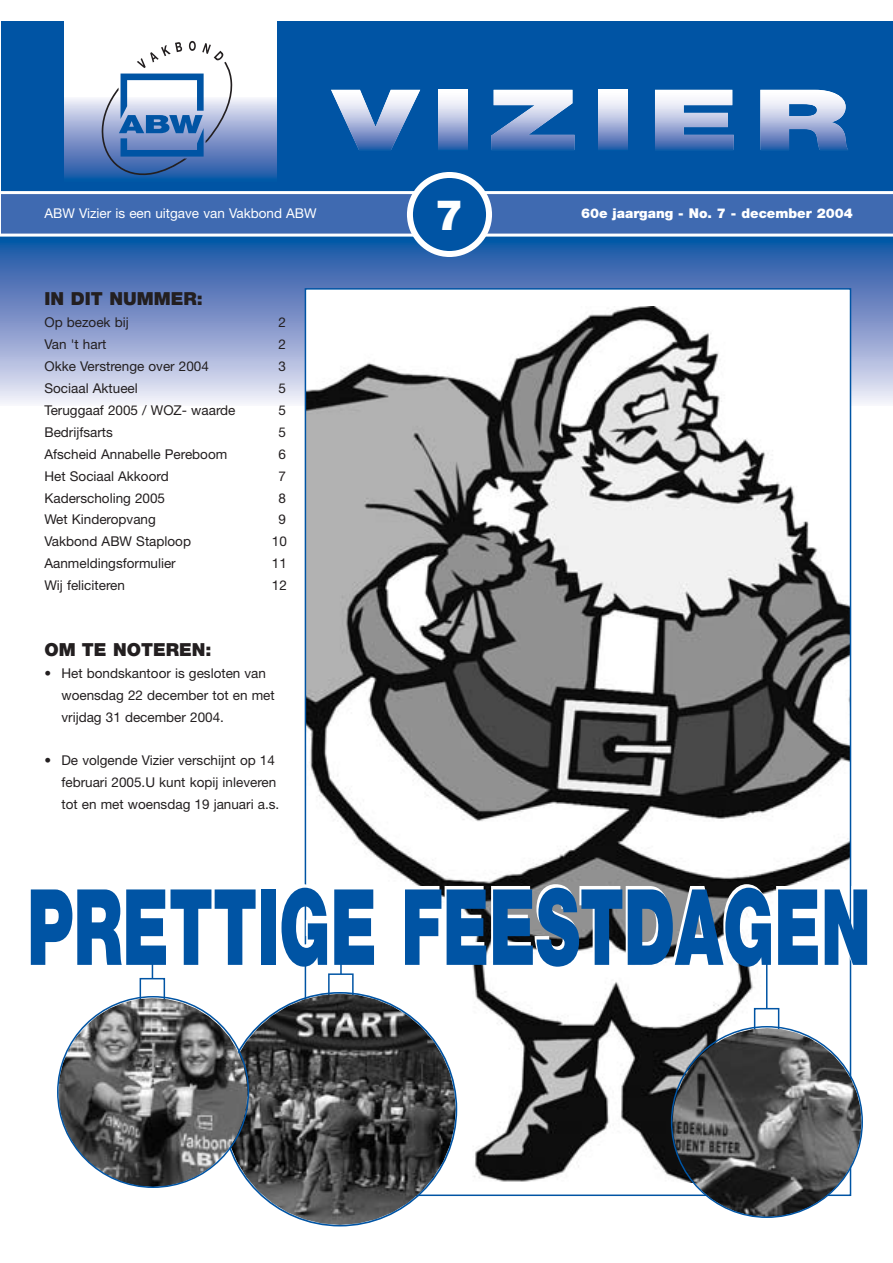
<style>
.page{position:relative;width:893px;height:1263px;background:#fff}
.page>*{position:absolute;margin:0;border:0;box-sizing:border-box;transform-origin:0 0}
.t1{font:900 105.6px "Helvetica Neue";color:#0054a4;scale:.62 1}
.t2{font:900 42px "Helvetica Neue";color:#fff}
.t3{font:900 18px "Helvetica Neue";color:#231f20}
.t4{font:13.5px/21.9px "Helvetica Neue";color:#231f20}
.t5{font:13.5px "Helvetica Neue";color:#fff}
.t6{font:900 13.5px "Helvetica Neue";color:#fff}
</style>
<div class="page">
<div style="left:1px;top:21px;width:891px;height:182px;background:#0054a4"></div>
<svg style="left:1px;top:237px;width:891px;height:168px;background:#6789c2"></svg>
<div style="left:1px;top:193px;width:891px;height:42px;background:#3f6ab1"></div>
<hr style="left:1px;top:191px;width:891px;height:3px;background:#fff">
<hr style="left:1px;top:234px;width:891px;height:3px;background:#fff">
<svg style="left:407px;top:172px;width:85px;height:85px"></svg>
<div style="left:64px;top:21px;width:213px;height:160px;background:#fff"></div>
<svg style="left:64px;top:98px;width:213px;height:83px;background:#7593c7"></svg>
<svg style="left:331px;top:90px;width:89px;height:60px"></svg>
<svg style="left:438px;top:90px;width:29px;height:60px;background:#acbadc"></svg>
<svg style="left:491px;top:90px;width:83px;height:60px"></svg>
<svg style="left:598px;top:90px;width:29px;height:60px;background:#acbadc"></svg>
<svg style="left:655px;top:90px;width:78px;height:60px;background:#8da8d2"></svg>
<svg style="left:760px;top:90px;width:88px;height:60px"></svg>
<svg style="left:102px;top:41px;width:130px;height:134px"></svg>
<div style="left:305px;top:289px;width:545px;height:906px;background:#fff"></div>
<img style="left:307px;top:306px;width:541px;height:876px">
<hr style="left:340px;top:949px;width:2px;height:34px;background:#0054a4">
<div style="left:329px;top:974px;width:24px;height:29px;background:#fff"></div>
<div style="left:328px;top:973px;width:25px;height:31px;border:2px solid #0054a4"></div>
<svg style="left:249px;top:992px;width:208px;height:235px"></svg>
<hr style="left:766px;top:958px;width:1px;height:59px;background:#0054a4">
<div style="left:754px;top:1009px;width:24px;height:28px;background:#fff"></div>
<div style="left:753px;top:1008px;width:26px;height:30px;border:2px solid #0054a4"></div>
<svg style="left:670px;top:1026px;width:192px;height:192px;background:#6a6d6f"></svg>
<hr style="left:152px;top:953px;width:1px;height:34px;background:#0054a4">
<div style="left:140px;top:979px;width:24px;height:28px;background:#fff"></div>
<div style="left:140px;top:978px;width:25px;height:30px;border:2px solid #0054a4"></div>
<svg style="left:57px;top:996px;width:192px;height:192px"></svg>
<p class="t5" style="left:44px;top:209px;width:274px">ABW Vizier is een uitgave van Vakbond ABW</p>
<h2 class="t2" style="left:435px;top:200px;width:30px">7</h2>
<p class="t6" style="left:581px;top:209px;width:273px">60e jaargang - No. 7 - december 2004</p>
<h3 class="t3" style="left:44px;top:293px;width:160px">IN DIT NUMMER:</h3>
<p class="t4" style="left:44px;top:313px;width:86px">Op bezoek bij</p>
<p class="t4" style="left:278px;top:313px;width:9px">2</p>
<p class="t4" style="left:44px;top:335px;width:64px">Van 't hart</p>
<p class="t4" style="left:278px;top:335px;width:9px">2</p>
<p class="t4" style="left:44px;top:357px;width:166px">Okke Verstrenge over 2004</p>
<p class="t4" style="left:278px;top:357px;width:9px">3</p>
<p class="t4" style="left:44px;top:379px;width:95px">Sociaal Aktueel</p>
<p class="t4" style="left:278px;top:379px;width:9px">5</p>
<p class="t4" style="left:44px;top:401px;width:192px">Teruggaaf 2005 / WOZ- waarde</p>
<p class="t4" style="left:278px;top:401px;width:9px">5</p>
<p class="t4" style="left:44px;top:422px;width:70px">Bedrijfsarts</p>
<p class="t4" style="left:278px;top:422px;width:9px">5</p>
<p class="t4" style="left:44px;top:444px;width:184px">Afscheid Annabelle Pereboom</p>
<p class="t4" style="left:278px;top:444px;width:9px">6</p>
<p class="t4" style="left:44px;top:466px;width:126px">Het Sociaal Akkoord</p>
<p class="t4" style="left:278px;top:466px;width:9px">7</p>
<p class="t4" style="left:44px;top:488px;width:122px">Kaderscholing 2005</p>
<p class="t4" style="left:278px;top:488px;width:9px">8</p>
<p class="t4" style="left:44px;top:510px;width:113px">Wet Kinderopvang</p>
<p class="t4" style="left:278px;top:510px;width:9px">9</p>
<p class="t4" style="left:44px;top:532px;width:148px">Vakbond ABW Staploop</p>
<p class="t4" style="left:272px;top:532px;width:17px">10</p>
<p class="t4" style="left:44px;top:554px;width:133px">Aanmeldingsformulier</p>
<p class="t4" style="left:272px;top:554px;width:17px">11</p>
<p class="t4" style="left:44px;top:576px;width:82px">Wij feliciteren</p>
<p class="t4" style="left:272px;top:576px;width:17px">12</p>
<h3 class="t3" style="left:44px;top:643px;width:169px">OM TE NOTEREN:</h3>
<p class="t4" style="left:61px;top:663px;width:215px;text-indent:-17px">• Het bondskantoor is gesloten van woensdag 22 december tot en met vrijdag 31 december 2004.</p>
<p class="t4" style="left:61px;top:751px;width:219px;text-indent:-17px">• De volgende Vizier verschijnt op 14 februari 2005.U kunt kopij inleveren tot en met woensdag 19 januari a.s.</p>
<h1 class="t1" style="left:27px;top:889px;width:1362px">PRETTIGE FEESTDAGEN</h1>
</div>
